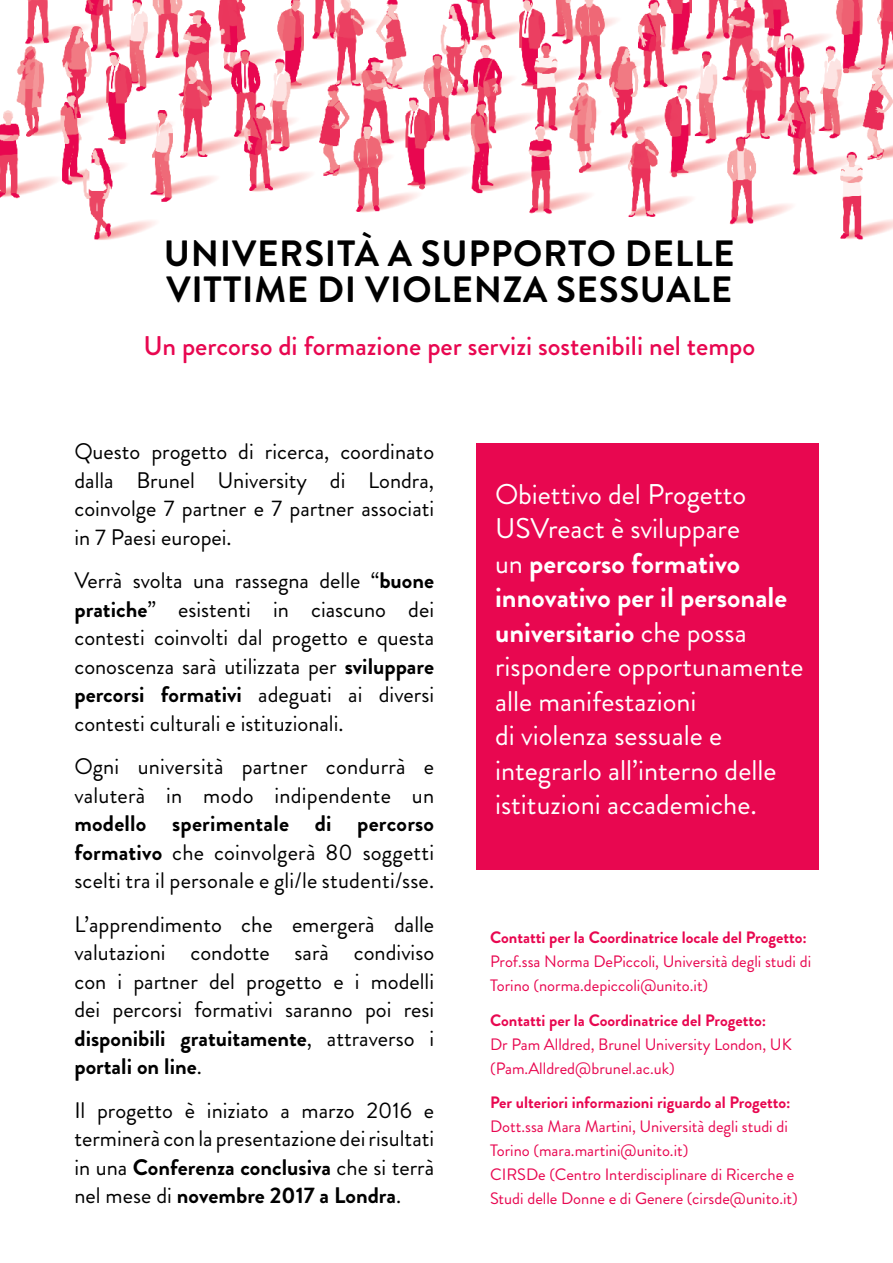
<style>
.page{position:relative;width:893px;height:1263px;background:#fff}
.page>*{position:absolute;margin:0;border:0;box-sizing:border-box;transform-origin:0 0}
.t1{font:700 36.6px/36px "Brandon Grotesque";letter-spacing:.02em;color:#000}
.t2{font:28.5px/34.5px "Brandon Grotesque";color:#fff}
.t3{font:500 27px "Brandon Grotesque";color:#e80750}
.t4{font:22.5px/28.5px "Brandon Grotesque";color:#000;text-align:justify}
.t5{font:16.5px/24px "Brandon Grotesque";color:#e80750}
.t6{font:700 16.5px "Brandon Grotesque";color:#e80750}
.s1{font-weight:700}
</style>
<div class="page">
<img style="left:0;top:0;width:893px;height:240px">
<div style="left:476px;top:444px;width:343px;height:426px;background:#e80750"></div>
<h1 class="t1" style="left:164px;top:235px;width:572px">UNIVERSITÀ A SUPPORTO DELLE<br>VITTIME DI VIOLENZA SESSUALE</h1>
<p class="t3" style="left:144px;top:327px;width:613px">Un percorso di formazione per servizi sostenibili nel tempo</p>
<p class="t4" style="left:74px;top:438px;width:361px">Questo progetto di ricerca, coordinato dalla Brunel University di Londra, coinvolge 7 partner e 7 partner associati in 7 Paesi europei.</p>
<p class="t4" style="left:74px;top:567px;width:361px">Verrà svolta una rassegna delle “<span class="s1">buone pratiche</span>” esistenti in ciascuno dei contesti coinvolti dal progetto e questa conoscenza sarà utilizzata per <span class="s1">sviluppare percorsi formativi</span> adeguati ai diversi contesti culturali e istituzionali.</p>
<p class="t4" style="left:74px;top:753px;width:361px">Ogni università partner condurrà e valuterà in modo indipendente un</p>
<p class="t4" style="left:74px;top:810px;width:361px"><span class="s1">modello sperimentale di percorso formativo</span> che coinvolgerà 80 soggetti scelti tra il personale e gli/le studenti/sse.</p>
<p class="t4" style="left:74px;top:910px;width:361px">L’apprendimento che emergerà dalle valutazioni condotte sarà condiviso con i partner del progetto e i modelli dei percorsi formativi saranno poi resi <span class="s1">disponibili gratuitamente</span>, attraverso i <span class="s1">portali on line</span>.</p>
<p class="t4" style="left:74px;top:1096px;width:361px">Il progetto è iniziato a marzo 2016 e terminerà con la presentazione dei risultati in una <span class="s1">Conferenza conclusiva</span> che si terrà nel mese di <span class="s1">novembre 2017 a Londra</span>.</p>
<p class="t2" style="left:495px;top:477px;width:310px">Obiettivo del Progetto<br>USVreact è sviluppare<br>un <span class="s1">percorso formativo innovativo per il personale universitario</span> che possa rispondere opportunamente alle manifestazioni<br>di violenza sessuale e integrarlo all’interno delle istituzioni accademiche.</p>
<p class="t6" style="left:490px;top:926px;width:318px">Contatti per la Coordinatrice locale del Progetto:</p>
<p class="t5" style="left:490px;top:949px;width:323px">Prof.ssa Norma DePiccoli, Università degli studi di<br>Torino (norma.depiccoli@unito.it)</p>
<p class="t6" style="left:490px;top:1008px;width:278px">Contatti per la Coordinatrice del Progetto:</p>
<p class="t5" style="left:490px;top:1032px;width:303px">Dr Pam Alldred, Brunel University London, UK (Pam.Alldred@brunel.ac.uk)</p>
<p class="t6" style="left:490px;top:1091px;width:302px">Per ulteriori informazioni riguardo al Progetto:</p>
<p class="t5" style="left:490px;top:1115px;width:309px">Dott.ssa Mara Martini, Università degli studi di Torino (mara.martini@unito.it)<br>CIRSDe (Centro Interdisciplinare di Ricerche e Studi delle Donne e di Genere (cirsde@unito.it)</p>
</div>
